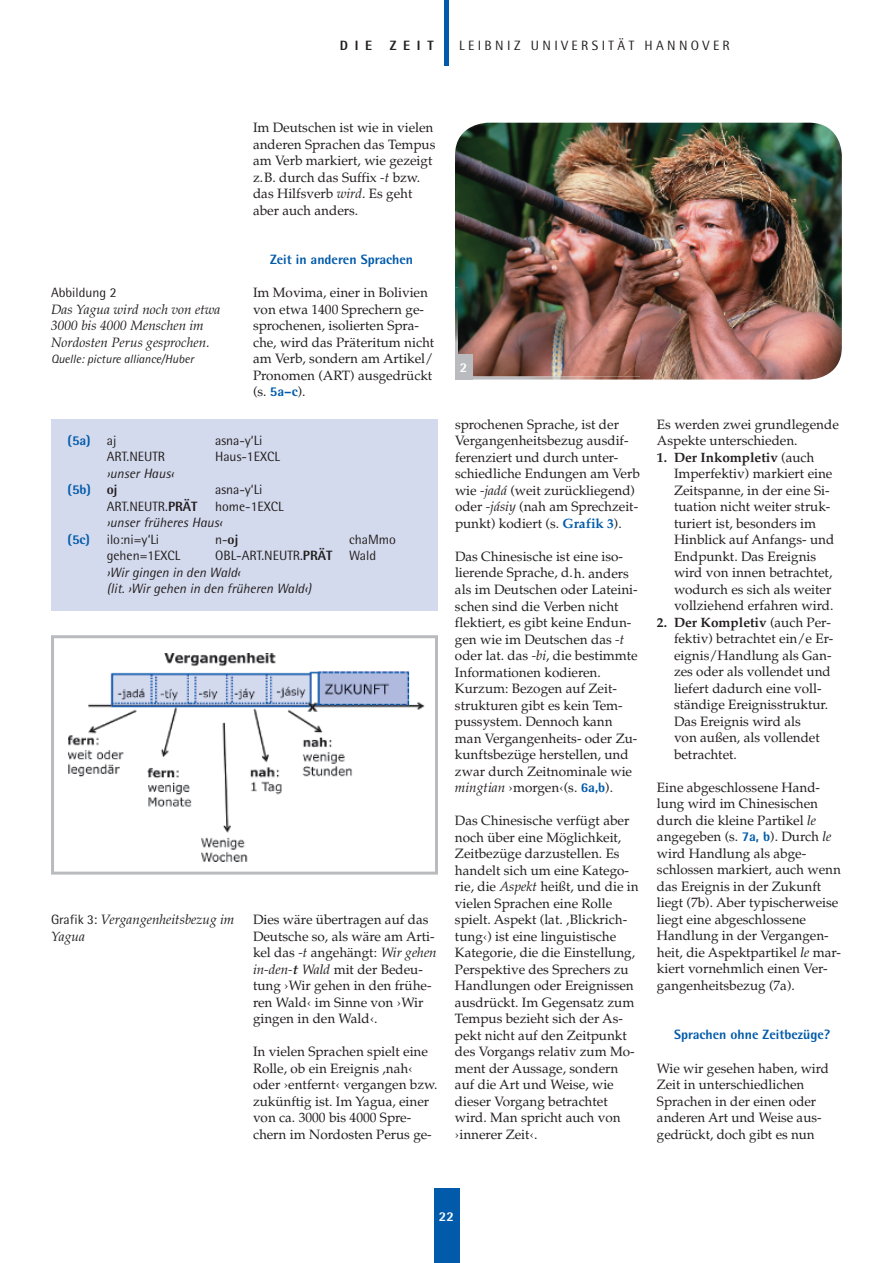
<style>
.page{position:relative;width:893px;height:1263px;background:#fff}
.page>*{position:absolute;margin:0;border:0;box-sizing:border-box;transform-origin:0 0}
.t1{font:13.5px/16.5px "Palatino";color:#231f20}
.t2{font:italic 13.5px/16.5px "Rotis Semi Sans";color:#231f20}
.t3{font:italic 13.5px/16.5px "Palatino";color:#231f20}
.t4{font:13.5px "Rotis Semi Sans";color:#231f20}
.t5{font:800 13.5px "Rotis Semi Sans";color:#015aaa}
.t6{font:13.5px "Rotis Semi Sans";letter-spacing:.25em;color:#231f20}
.t7{font:800 13.5px "Rotis Semi Sans";letter-spacing:.5em;color:#231f20}
.t8{font:800 13.5px "Rotis Semi Sans";color:#fff}
.t9{font:italic 12px "Rotis Semi Sans";color:#231f20}
.s1{font-style:italic}
.s2{font-family:"Rotis Semi Sans";font-weight:800;color:#015aaa}
.s3{font-weight:400;color:#231f20}
.s4{font-weight:800;font-style:normal;color:#015aaa}
.s5{font-weight:800;font-style:normal}
.s6{font-weight:800}
.s7{font-style:normal}
.s8{font-family:"Rotis Semi Sans";font-style:normal}
.s9{font-weight:700;font-style:italic}
.s10{font-weight:700;color:#015aaa}
.s11{font-weight:700}
</style>
<div class="page">
<div style="left:444px;top:0;width:5px;height:66px;background:#015aaa"></div>
<div style="left:434px;top:1188px;width:25px;height:75px;background:#015aaa"></div>
<div style="left:51px;top:420px;width:387px;height:191px;background:#d4daed"></div>
<img style="left:68px;top:653px;width:357px;height:208px">
<div style="left:51px;top:635px;width:387px;height:240px;border:3px solid #babbbe"></div>
<img style="left:455px;top:123px;width:387px;height:257px">
<img style="left:455px;top:288px;width:3px;height:66px">
<img style="left:472px;top:377px;width:168px;height:3px">
<div style="left:455px;top:354px;width:17px;height:26px;background:#babbbe"></div>
<p class="t4" style="left:51px;top:284px;width:67px">abbildung 2</p>
<p class="t3" style="left:51px;top:301px;width:171px">Das Yagua wird noch von etwa<br>3000 bis 4000 Menschen im<br>Nordosten Perus gesprochen.</p>
<p class="t9" style="left:51px;top:352px;width:144px">Quelle: picture alliance/Huber</p>
<p class="t7" style="left:340px;top:36px;width:34px">die</p>
<p class="t7" style="left:390px;top:36px;width:46px">Zeit</p>
<p class="t6" style="left:459px;top:37px;width:272px">leibniz universität hannover</p>
<p class="t1" style="left:253px;top:119px;width:184px">Im Deutschen ist wie in vielen anderen Sprachen das Tempus am Verb markiert, wie gezeigt z.B. durch das Suffix <span class="s1">-t</span> bzw. das Hilfsverb <span class="s1">wird</span>. Es geht aber auch anders.</p>
<p class="t5" style="left:270px;top:251px;width:145px">Zeit in anderen Sprachen</p>
<p class="t1" style="left:253px;top:284px;width:183px">Im Movima, einer in Bolivien von etwa 1400 Sprechern ge&shy;sprochenen, isolierten Spra&shy;che, wird das Präteritum nicht am Verb, sondern am Artikel/<br>Pronomen (ART) ausgedrückt (s. <span class="s2">5a–c</span>).</p>
<p class="t8" style="left:460px;top:359px;width:9px">2</p>
<p class="t5" style="left:67px;top:432px;width:50px">(5a) <span class="s3">aj</span></p>
<p class="t4" style="left:215px;top:432px;width:49px">asna-y‘Li</p>
<p class="t4" style="left:107px;top:449px;width:60px">ART.NEUTR</p>
<p class="t4" style="left:215px;top:449px;width:66px">Haus-1EXCL</p>
<p class="t2" style="left:67px;top:465px;width:108px;text-indent:39px">›unser Haus‹ <span class="s4">(5b)</span> <span class="s5">oj</span></p>
<p class="t4" style="left:215px;top:482px;width:49px">asna-y‘Li</p>
<p class="t4" style="left:107px;top:498px;width:92px">ART.NEUTR.<span class="s6">PRÄT</span></p>
<p class="t4" style="left:215px;top:498px;width:70px">home-1EXCL</p>
<p class="t2" style="left:67px;top:514px;width:156px;text-indent:39px">›unser früheres Haus‹ <span class="s4">(5c)</span> <span class="s7">ilo:ni=y‘Li</span></p>
<p class="t4" style="left:215px;top:531px;width:25px">n-<span class="s6">oj</span></p>
<p class="t4" style="left:349px;top:531px;width:48px">chaMmo</p>
<p class="t2" style="left:107px;top:547px;width:271px;text-indent:108px"><span class="s7">OBL-ART.NEUTR.</span><span class="s5">PRÄT</span> <span class="s7">Wald </span>›Wir gingen in den Wald‹<br>(lit. ›Wir gehen in den früheren Wald‹)</p>
<p class="t4" style="left:107px;top:548px;width:75px">gehen=1EXCL</p>
<p class="t3" style="left:51px;top:911px;width:185px"><span class="s8">Grafik 3:</span> Vergangenheitsbezug im<br>Yagua</p>
<p class="t1" style="left:253px;top:911px;width:185px">Dies wäre übertragen auf das<br>Deutsche so, als wäre am Arti&shy;kel das <span class="s1">-t</span> angehängt: <span class="s1">Wir gehen in-den-</span><span class="s9">t</span> <span class="s1">Wald</span> mit der Bedeu&shy;tung ›Wir gehen in den frühe&shy;ren Wald‹ im Sinne von ›Wir gingen in den Wald‹.</p>
<p class="t1" style="left:253px;top:1043px;width:186px">In vielen Sprachen spielt eine<br>Rolle, ob ein Ereignis ,nah‹ oder ›entfernt‹ vergangen bzw. zukünftig ist. Im Yagua, einer von ca. 3000 bis 4000 Spre&shy;chern im Nordosten Perus ge-</p>
<p class="t1" style="left:455px;top:416px;width:186px">sprochenen Sprache, ist der<br>Vergangenheitsbezug ausdif&shy;ferenziert und durch unter&shy;schiedliche Endungen am Verb wie <span class="s1">-jadá</span> (weit zurück liegend) oder <span class="s1">-jásiy</span> (nah am Sprechzeit&shy;punkt) kodiert (s. <span class="s10">Grafik 3</span>).</p>
<p class="t1" style="left:455px;top:548px;width:184px">Das Chinesische ist eine iso&shy;lierende Sprache, d.h. anders als im Deutschen oder Lateini&shy;schen sind die Verben nicht flektiert, es gibt keine Endun&shy;gen wie im Deutschen das <span class="s1">-t </span>oder lat. das <span class="s1">-bi</span>, die bestimmte<br>Informationen kodieren.<br>Kurzum: Bezogen auf Zeit&shy;strukturen gibt es kein Tem&shy;pussystem. Dennoch kann man Vergangenheits- oder Zu&shy;kunfts bezüge herstellen, und zwar durch Zeitnominale wie <span class="s1">mingtian</span> ›morgen‹(s. <span class="s2">6a,b</span>).</p>
<p class="t1" style="left:455px;top:812px;width:185px">Das Chinesische verfügt aber noch über eine Möglichkeit,<br>Zeitbezüge darzustellen. Es handelt sich um eine Katego&shy;rie, die <span class="s1">Aspekt</span> heißt, und die in vielen Sprachen eine Rolle spielt. Aspekt (lat. ‚Blickrich&shy;tung‹) ist eine linguistische<br>Kategorie, die die Einstellung,<br>Perspektive des Sprechers zu<br>Handlungen oder Ereignissen ausdrückt. Im Gegensatz zum<br>Tempus bezieht sich der As&shy;pekt nicht auf den Zeitpunkt des Vorgangs relativ zum Mo&shy;ment der Aussage, sondern auf die Art und Weise, wie dieser Vorgang betrachtet wird. Man spricht auch von ›innerer Zeit‹.</p>
<p class="t1" style="left:657px;top:416px;width:183px">Es werden zwei grundlegende<br>Aspekte unterschieden.</p>
<p class="t1" style="left:674px;top:449px;width:162px;text-indent:-17px"><span class="s11">1. Der Inkompletiv</span> (auch<br>Imperfektiv) markiert eine<br>Zeitspanne, in der eine Si&shy;tuation nicht weiter struk&shy;turiert ist, besonders im<br>Hinblick auf Anfangs- und<br>Endpunkt. Das Ereignis wird von innen betrachtet, wodurch es sich als weiter vollziehend erfahren wird.</p>
<p class="t1" style="left:674px;top:614px;width:161px;text-indent:-17px"><span class="s11">2. Der Kompletiv</span> (auch Per&shy;fektiv) betrachtet ein/e Er&shy;eignis/Handlung als Gan&shy;zes oder als vollendet und liefert dadurch eine voll&shy;ständige Ereignisstruktur.<br>Das Ereignis wird als<br>von außen, als vollendet betrachtet.</p>
<p class="t1" style="left:657px;top:779px;width:186px">Eine abgeschlossene Hand&shy;lung wird im Chinesischen durch die kleine Partikel <span class="s1">le<br></span>an gegeben (s. <span class="s2">7a, b</span>). Durch <span class="s1">le </span>wird Handlung als abge&shy;schlossen markiert, auch wenn das Ereignis in der Zukunft liegt (7b). Aber typischerweise liegt eine abgeschlossene<br>Handlung in der Vergangen&shy;heit, die Aspektpartikel <span class="s1">le</span> mar&shy;kiert vornehmlich einen Ver&shy;gangenheitsbezug (7a).</p>
<p class="t5" style="left:674px;top:1026px;width:158px">Sprachen ohne Zeitbezüge?</p>
<p class="t1" style="left:657px;top:1060px;width:174px">Wie wir gesehen haben, wird<br>Zeit in unterschiedlichen<br>Sprachen in der einen oder anderen Art und Weise aus&shy;gedrückt, doch gibt es nun</p>
<p class="t8" style="left:439px;top:1208px;width:17px">22</p>
</div>
